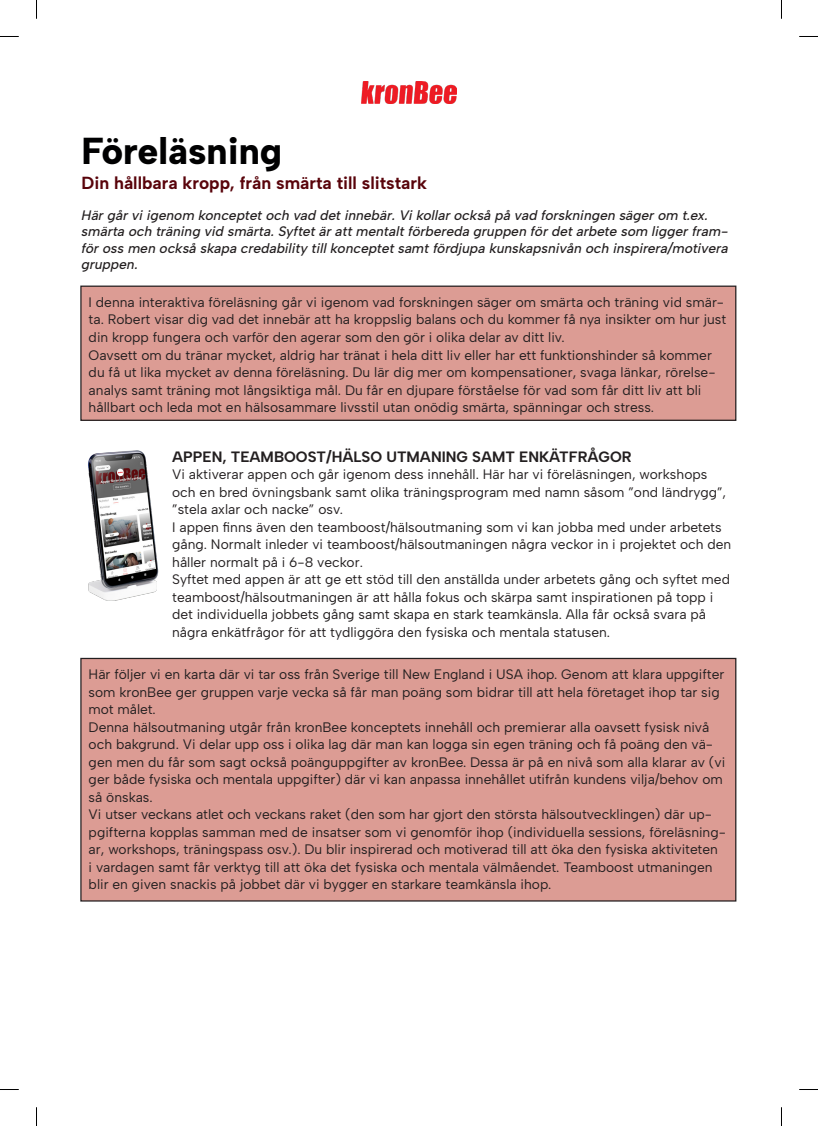
<style>
.page{position:relative;width:818px;height:1126px;background:#fff}
.page>*{position:absolute;margin:0;border:0;box-sizing:border-box;transform-origin:0 0}
.t1{font:800 37.5px "Albert Sans";color:#000001}
.t2{font:700 17.5px "Albert Sans";color:#59040b}
.t3{font:700 15px "Albert Sans";color:#231f20}
.KRONBEE_BRÖD{font:13.75px/17.5px "Albert Sans";color:#231f20}
.t4{font:italic 500 13.75px/16.5px "Albert Sans";color:#231f20}
</style>
<div class="page">
<img style="left:362px;top:81px;width:93px;height:23px">
<div style="left:81px;top:286px;width:654px;height:134px;background:#dc9c94"></div>
<div style="left:80px;top:285px;width:656px;height:136px;border:1px solid #231f20"></div>
<img style="left:88px;top:450px;width:71px;height:151px">
<div style="left:81px;top:658px;width:654px;height:242px;background:#dc9c94"></div>
<div style="left:80px;top:657px;width:656px;height:244px;border:1px solid #231f20"></div>
<svg style="left:0;top:36px;width:19px;height:1px"></svg>
<svg style="left:799px;top:36px;width:18px;height:1px"></svg>
<svg style="left:0;top:1089px;width:19px;height:1px"></svg>
<svg style="left:799px;top:1089px;width:18px;height:1px"></svg>
<svg style="left:36px;top:0;width:1px;height:19px"></svg>
<svg style="left:36px;top:1107px;width:1px;height:18px"></svg>
<p class="t1" style="left:81px;top:128px;width:202px">Föreläsning</p>
<p class="t2" style="left:81px;top:172px;width:347px">Din hållbara kropp, från smärta till slitstark</p>
<p class="t4" style="left:81px;top:207px;width:648px">Här går vi igenom konceptet och vad det innebär. Vi kollar också på vad forskningen säger om t.ex. smärta och träning vid smärta. Syftet är att mentalt förbereda gruppen för det arbete som ligger fram&shy;för oss men också skapa credability till konceptet samt fördjupa kunskapsnivån och inspirera/motivera gruppen.</p>
<p class="KRONBEE_BRÖD" style="left:89px;top:293px;width:638px">I denna interaktiva föreläsning går vi igenom vad forskningen säger om smärta och träning vid smär&shy;ta. Robert visar dig vad det innebär att ha kroppslig balans och du kommer få nya insikter om hur just din kropp fungera och varför den agerar som den gör i olika delar av ditt liv.</p>
<p class="KRONBEE_BRÖD" style="left:89px;top:346px;width:628px">Oavsett om du tränar mycket, aldrig har tränat i hela ditt liv eller har ett funktionshinder så kommer du få ut lika mycket av denna föreläsning. Du lär dig mer om kompensationer, svaga länkar, rörelse&shy;analys samt träning mot långsiktiga mål. Du får en djupare förståelse för vad som får ditt liv att bli hållbart och leda mot en hälsosammare livsstil utan onödig smärta, spänningar och stress.</p>
<p class="t3" style="left:172px;top:447px;width:460px">APPEN, TEAMBOOST/HÄLSO UTMANING SAMT ENKÄTFRÅGOR</p>
<p class="KRONBEE_BRÖD" style="left:172px;top:466px;width:555px">Vi aktiverar appen och går igenom dess innehåll. Här har vi föreläsningen, workshops och en bred övningsbank samt olika träningsprogram med namn såsom ”ond ländrygg”, ”stela axlar och nacke” osv.</p>
<p class="KRONBEE_BRÖD" style="left:172px;top:518px;width:560px">I appen finns även den teamboost/hälsoutmaning som vi kan jobba med under arbetets gång. Normalt inleder vi teamboost/hälsoutmaningen några veckor in i projektet och den håller normalt på i 6-8 veckor.</p>
<p class="KRONBEE_BRÖD" style="left:172px;top:571px;width:559px">Syftet med appen är att ge ett stöd till den anställda under arbetets gång och syftet med teamboost/hälsoutmaningen är att hålla fokus och skärpa samt inspirationen på topp i det individuella jobbets gång samt skapa en stark teamkänsla. Alla får också svara på några enkätfrågor för att tydliggöra den fysiska och mentala statusen.</p>
<p class="KRONBEE_BRÖD" style="left:89px;top:665px;width:637px">Här följer vi en karta där vi tar oss från Sverige till New England i USA ihop. Genom att klara uppgifter som kronBee ger gruppen varje vecka så får man poäng som bidrar till att hela företaget ihop tar sig mot målet.</p>
<p class="KRONBEE_BRÖD" style="left:89px;top:718px;width:637px">Denna hälsoutmaning utgår från kronBee konceptets innehåll och premierar alla oavsett fysisk nivå och bakgrund. Vi delar upp oss i olika lag där man kan logga sin egen träning och få poäng den vä&shy;gen men du får som sagt också poänguppgifter av kronBee. Dessa är på en nivå som alla klarar av (vi ger både fysiska och mentala uppgifter) där vi kan anpassa innehållet utifrån kundens vilja/behov om så önskas.</p>
<p class="KRONBEE_BRÖD" style="left:89px;top:805px;width:638px">Vi utser veckans atlet och veckans raket (den som har gjort den största hälsoutvecklingen) där up&shy;pgifterna kopplas samman med de insatser som vi genomför ihop (individuella sessions, föreläsning&shy;ar, workshops, träningspass osv.). Du blir inspirerad och motiverad till att öka den fysiska aktiviteten<br>i vardagen samt får verktyg till att öka det fysiska och mentala välmåendet. Teamboost utmaningen blir en given snackis på jobbet där vi bygger en starkare teamkänsla ihop.</p>
</div>
